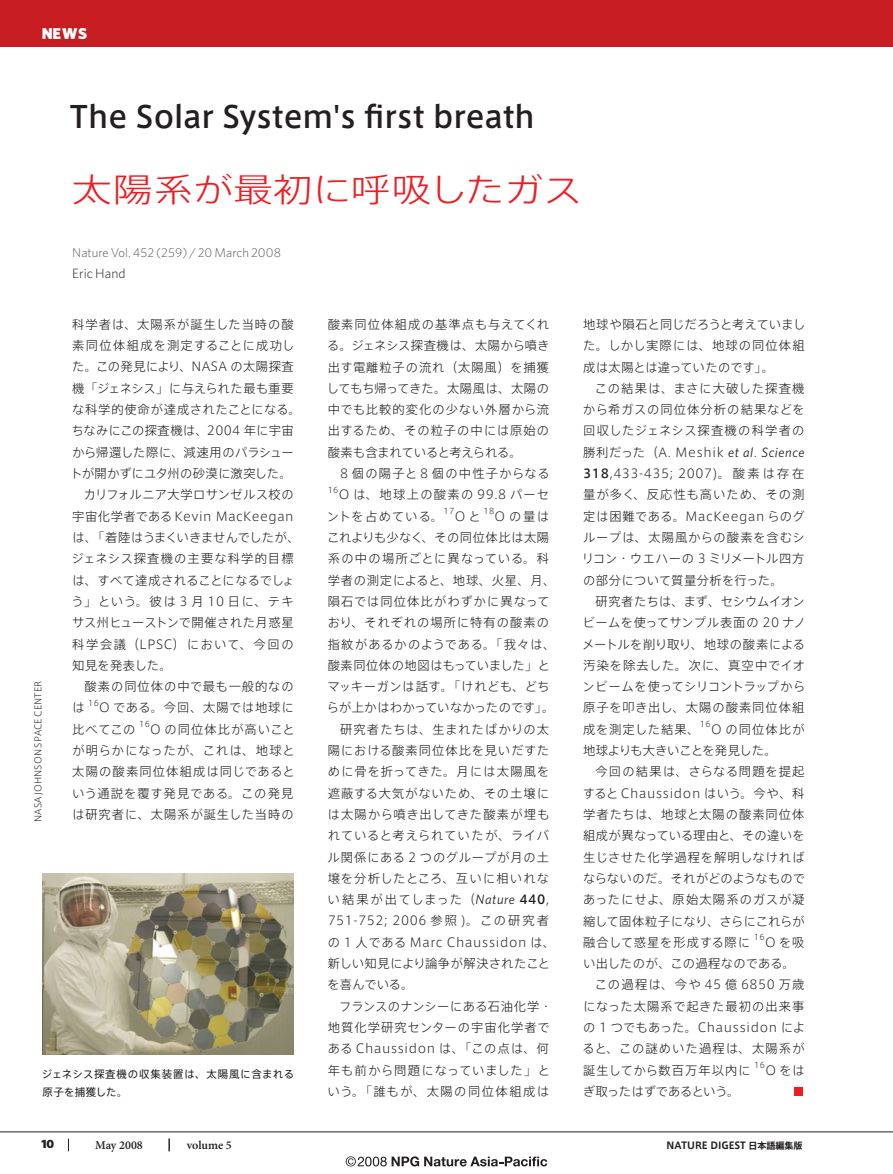
<style>
.page{position:relative;width:893px;height:1174px;background:#fff}
.page>*{position:absolute;margin:0;border:0;box-sizing:border-box;transform-origin:0 0}
.t1{font:300 33px "Axis Std";letter-spacing:-.015em;color:#ee1d23;scale:1.2 1}
.t2{font:500 30px "Axis Std";letter-spacing:.005em;color:#231f20}
.t3{font:900 15.75px "Whitney";color:#fff}
.t4{font:300 13.5px "Whitney";letter-spacing:.005em;color:#231f20}
.t5{font:300 12.75px "Whitney";letter-spacing:.005em;color:#57585a}
.t6{font:300 12.3px/21.3px "Axis Std";letter-spacing:.045em;color:#231f20;text-align:justify}
.t7{font:300 12.3px "Axis Std";letter-spacing:.085em;color:#231f20}
.t8{font:300 12.3px "Axis Std";letter-spacing:.08em;color:#231f20}
.t9{font:300 12.3px "Axis Std";letter-spacing:.075em;color:#231f20}
.t10{font:300 12.3px "Axis Std";letter-spacing:.02em;color:#231f20}
.t11{font:300 12.3px "Axis Std";letter-spacing:.065em;color:#231f20}
.t12{font:300 12.3px "Axis Std";letter-spacing:.005em;color:#231f20}
.t13{font:300 12.3px "Axis Std";letter-spacing:.025em;color:#231f20}
.t14{font:300 12.3px "Axis Std";letter-spacing:.01em;color:#231f20}
.t15{font:300 12.3px "Axis Std";letter-spacing:.12em;color:#231f20}
.t16{font:300 12.3px "Axis Std";letter-spacing:.09em;color:#231f20}
.t17{font:300 12.3px "Axis Std";letter-spacing:.095em;color:#231f20}
.t18{font:300 12.3px "Axis Std";letter-spacing:.015em;color:#231f20}
.t19{font:300 12.3px/21.3px "Axis Std";letter-spacing:.105em;color:#231f20}
.t20{font:300 12.3px/21.3px "Axis Std";color:#231f20}
.t21{font:300 12.3px "Axis Std";letter-spacing:.125em;color:#231f20}
.t22{font:300 12.3px "Axis Std";letter-spacing:-.015em;color:#231f20}
.t23{font:300 12.3px "Axis Std";letter-spacing:-.005em;color:#231f20}
.t24{font:300 12.3px "Axis Std";letter-spacing:.07em;color:#231f20}
.t25{font:300 12.3px "Axis Std";letter-spacing:-.02em;color:#231f20}
.t26{font:600 12px "Minion Pro";color:#231f20}
.t27{font:900 12px "Whitney";color:#231f20}
.t28{font:10.5px/18px "Axis Std";letter-spacing:.04em;color:#231f20}
.t29{font:700 9.75px "Axis Std";color:#231f20}
.t30{font:300 9px "Axis Std";letter-spacing:.01em;color:#231f20}
.t31{font:300 7.95px "Axis Std";letter-spacing:.04em;color:#231f20}
.s1{font-family:"Whitney";font-weight:400;font-style:italic;font-size:13.5px}
.s2{font-weight:500}
.s3{font-size:9px}
</style>
<div class="page">
<div style="left:0;top:0;width:893px;height:47px;background:#c61c22"></div>
<div style="left:794px;top:1087px;width:9px;height:8px;background:#ee1d23"></div>
<img style="left:43px;top:873px;width:251px;height:181px">
<svg style="left:68px;top:1138px;width:1px;height:13px"></svg>
<svg style="left:169px;top:1138px;width:1px;height:13px"></svg>
<hr style="left:0;top:1131px;width:893px;height:1px;background:#231f20">
<svg style="left:346px;top:1156px;width:201px;height:10px"></svg>
<p class="t3" style="left:42px;top:24px;width:47px">NEWS</p>
<h2 class="t2" style="left:70px;top:94px;width:466px">The Solar System's first breath</h2>
<h1 class="t1" style="left:72px;top:165px;width:427px">太陽系が最初に呼吸したガス</h1>
<p class="t30" style="left:31px;top:822px;width:143px;rotate:-90deg">NASA JOHNSON SPACE CENTER</p>
<p class="t5" style="left:72px;top:246px;width:210px">Nature Vol. 452 (259) / 20 March 2008</p>
<p class="t4" style="left:72px;top:265px;width:55px">Eric Hand</p>
<p class="t8" style="left:72px;top:315px;width:223px">科学者は、太陽系が誕生した当時の酸</p>
<p class="t17" style="left:72px;top:336px;width:224px">素同位体組成を測定することに成功し</p>
<p class="t6" style="left:72px;top:355px;width:223px">た。この発見により、NASA の太陽探査</p>
<p class="t12" style="left:72px;top:379px;width:223px">機「ジェネシス」に与えられた最も重要</p>
<p class="t6" style="left:72px;top:398px;width:230px">な科学的使命が達成されたことになる。</p>
<p class="t13" style="left:71px;top:422px;width:224px">ちなみにこの探査機は、2004 年に宇宙</p>
<p class="t23" style="left:72px;top:443px;width:223px">から帰還した際に、減速用のパラシュー</p>
<p class="t14" style="left:70px;top:464px;width:223px">トが開かずにユタ州の砂漠に激突した。</p>
<p class="t10" style="left:84px;top:485px;width:211px">カリフォルニア大学ロサンゼルス校の</p>
<p class="t6" style="left:72px;top:504px;width:223px">宇宙化学者である Kevin MacKeegan</p>
<p class="t22" style="left:72px;top:528px;width:229px">は、「着陸はうまくいきませんでしたが、</p>
<p class="t16" style="left:72px;top:549px;width:224px">ジェネシス探査機の主要な科学的目標</p>
<p class="t14" style="left:72px;top:571px;width:224px">は、すべて達成されることになるでしょ</p>
<p class="t7" style="left:71px;top:592px;width:224px">う」という。彼は 3 月 10 日に、テキ</p>
<p class="t10" style="left:72px;top:613px;width:223px">サス州ヒューストンで開催された月惑星</p>
<p class="t15" style="left:72px;top:635px;width:223px">科学会議（LPSC）において、今回の</p>
<p class="t18" style="left:72px;top:656px;width:101px">知見を発表した。</p>
<p class="t9" style="left:85px;top:677px;width:211px">酸素の同位体の中で最も一般的なの</p>
<p class="t6" style="left:72px;top:696px;width:14px">は</p>
<p class="t31" style="left:88px;top:697px;width:12px">16</p>
<p class="t6" style="left:72px;top:696px;width:223px;text-indent:27px">O である。今回、太陽では地球に比べてこの</p>
<p class="t31" style="left:139px;top:718px;width:12px">16</p>
<p class="t6" style="left:72px;top:717px;width:224px;text-indent:78px">O の同位体比が高いことが明らかになったが、これは、地球と太陽の酸素同位体組成は同じであるという通説を覆す発見である。この発見は研究者に、太陽系が誕生した当時の</p>
<p class="t28" style="left:42px;top:1064px;width:254px">ジェネシス探査機の収集装置は、太陽風に含まれる原子を捕獲した。</p>
<p class="t6" style="left:327px;top:313px;width:224px">酸素同位体組成の基準点も与えてくれる。ジェネシス探査機は、太陽から噴き出す電離粒子の流れ（太陽風）を捕獲してもち帰ってきた。太陽風は、太陽の中でも比較的変化の少ない外層から流出するため、その粒子の中には原始の酸素も含まれていると考えられる。</p>
<p class="t17" style="left:340px;top:464px;width:211px">8 個の陽子と 8 個の中性子からなる</p>
<p class="t31" style="left:328px;top:484px;width:12px">16</p>
<p class="t19" style="left:327px;top:483px;width:224px;text-indent:12px">O は、地球上の酸素の 99.8 パーセントを占めている。</p>
<p class="t31" style="left:444px;top:505px;width:12px">17</p>
<p class="t6" style="left:455px;top:504px;width:28px">O と</p>
<p class="t31" style="left:483px;top:505px;width:12px">18</p>
<p class="t6" style="left:495px;top:504px;width:56px">O の量は</p>
<p class="t6" style="left:327px;top:526px;width:224px">これよりも少なく、その同位体比は太陽</p>
<p class="t8" style="left:328px;top:549px;width:223px">系の中の場所ごとに異なっている。科</p>
<p class="t6" style="left:328px;top:568px;width:229px">学者の測定によると、地球、火星、月、</p>
<p class="t7" style="left:328px;top:592px;width:224px">隕石では同位体比がわずかに異なって</p>
<p class="t8" style="left:327px;top:613px;width:223px">おり、それぞれの場所に特有の酸素の</p>
<p class="t6" style="left:328px;top:632px;width:229px">指紋があるかのようである。「我々は、</p>
<p class="t6" style="left:328px;top:654px;width:224px">酸素同位体の地図はもっていました」と</p>
<p class="t6" style="left:327px;top:675px;width:224px">マッキーガンは話す。「けれども、どち</p>
<p class="t12" style="left:327px;top:698px;width:229px">らが上かはわかっていなかったのです」。</p>
<p class="t7" style="left:340px;top:720px;width:211px">研究者たちは、生まれたばかりの太</p>
<p class="t11" style="left:328px;top:741px;width:223px">陽における酸素同位体比を見いだすた</p>
<p class="t8" style="left:328px;top:762px;width:223px">めに骨を折ってきた。月には太陽風を</p>
<p class="t9" style="left:328px;top:784px;width:223px">遮蔽する大気がないため、その土壌に</p>
<p class="t24" style="left:328px;top:805px;width:224px">は太陽から噴き出してきた酸素が埋も</p>
<p class="t6" style="left:328px;top:824px;width:223px">れていると考えられていたが、ライバ</p>
<p class="t11" style="left:328px;top:848px;width:223px">ル関係にある 2 つのグループが月の土</p>
<p class="t7" style="left:328px;top:869px;width:223px">壌を分析したところ、互いに相いれな</p>
<p class="t21" style="left:328px;top:890px;width:223px">い結果が出てしまった（<span class="s1">Nature</span> <span class="s2">440</span>,</p>
<p class="t6" style="left:328px;top:909px;width:223px">751-752; 2006 参照 )。この研究者</p>
<p class="t6" style="left:328px;top:930px;width:229px">の 1 人である Marc Chaussidon は、</p>
<p class="t18" style="left:328px;top:954px;width:224px">新しい知見により論争が解決されたこと</p>
<p class="t6" style="left:327px;top:973px;width:88px">を喜んでいる。</p>
<p class="t10" style="left:339px;top:997px;width:214px">フランスのナンシーにある石油化学・</p>
<p class="t7" style="left:328px;top:1018px;width:223px">地質化学研究センターの宇宙化学者で</p>
<p class="t6" style="left:328px;top:1037px;width:223px">ある Chaussidon は、「この点は、何</p>
<p class="t11" style="left:328px;top:1061px;width:224px">年も前から問題になっていました」と</p>
<p class="t15" style="left:328px;top:1082px;width:223px">いう。「誰もが、太陽の同位体組成は</p>
<p class="t6" style="left:583px;top:313px;width:224px">地球や隕石と同じだろうと考えていました。しかし実際には、地球の同位体組成は太陽とは違っていたのです」。</p>
<p class="t6" style="left:582px;top:377px;width:224px;text-indent:13px">この結果は、まさに大破した探査機から希ガスの同位体分析の結果などを回収したジェネシス探査機の科学者の勝利だった（A. Meshik <span class="s1">et al</span>. <span class="s1">Science </span><span class="s2">318</span>,433-435; 2007)。酸素は存在量が多く、反応性も高いため、その測定は困難である。MacKeegan らのグループは、太陽風からの酸素を含むシリコン・ウエハーの 3 ミリメートル四方の部分について質量分析を行った。</p>
<p class="t6" style="left:582px;top:590px;width:225px;text-indent:13px">研究者たちは、まず、セシウムイオンビームを使ってサンプル表面の 20 ナノメートルを削り取り、地球の酸素による汚染を除去した。次に、真空中でイオンビームを使ってシリコントラップから原子を叩き出し、太陽の酸素同位体組成を測定した結果、</p>
<p class="t31" style="left:700px;top:718px;width:12px">16</p>
<p class="t20" style="left:583px;top:717px;width:223px;text-indent:128px">O の同位体比が地球よりも大きいことを発見した。</p>
<p class="t6" style="left:583px;top:760px;width:224px;text-indent:13px">今回の結果は、さらなる問題を提起すると Chaussidon はいう。今や、科学者たちは、地球と太陽の酸素同位体組成が異なっている理由と、その違いを生じさせた化学過程を解明しなければならないのだ。それがどのようなものであったにせよ、原始太陽系のガスが凝縮して固体粒子になり、さらにこれらが融合して惑星を形成する際に</p>
<p class="t31" style="left:754px;top:931px;width:12px">16</p>
<p class="t6" style="left:765px;top:930px;width:41px">Oを吸</p>
<p class="t13" style="left:583px;top:954px;width:213px">い出したのが、この過程なのである。</p>
<p class="t9" style="left:595px;top:975px;width:211px">この過程は、今や 45 億 6850 万歳</p>
<p class="t7" style="left:583px;top:997px;width:223px">になった太陽系で起きた最初の出来事</p>
<p class="t6" style="left:583px;top:1016px;width:224px">の 1 つでもあった。Chaussidon によ</p>
<p class="t16" style="left:583px;top:1039px;width:223px">ると、この謎めいた過程は、太陽系が</p>
<p class="t9" style="left:583px;top:1061px;width:169px">誕生してから数百万年以内に</p>
<p class="t31" style="left:754px;top:1059px;width:12px">16</p>
<p class="t6" style="left:765px;top:1058px;width:41px">O をは</p>
<p class="t25" style="left:583px;top:1082px;width:158px">ぎ取ったはずであるという。</p>
<p class="t27" style="left:41px;top:1136px;width:14px">10</p>
<p class="t26" style="left:95px;top:1136px;width:49px">May 2008</p>
<p class="t26" style="left:187px;top:1136px;width:47px">volume 5</p>
<p class="t29" style="left:666px;top:1137px;width:137px">NATURE DIGEST <span class="s3">日本語編集版</span></p>
</div>
